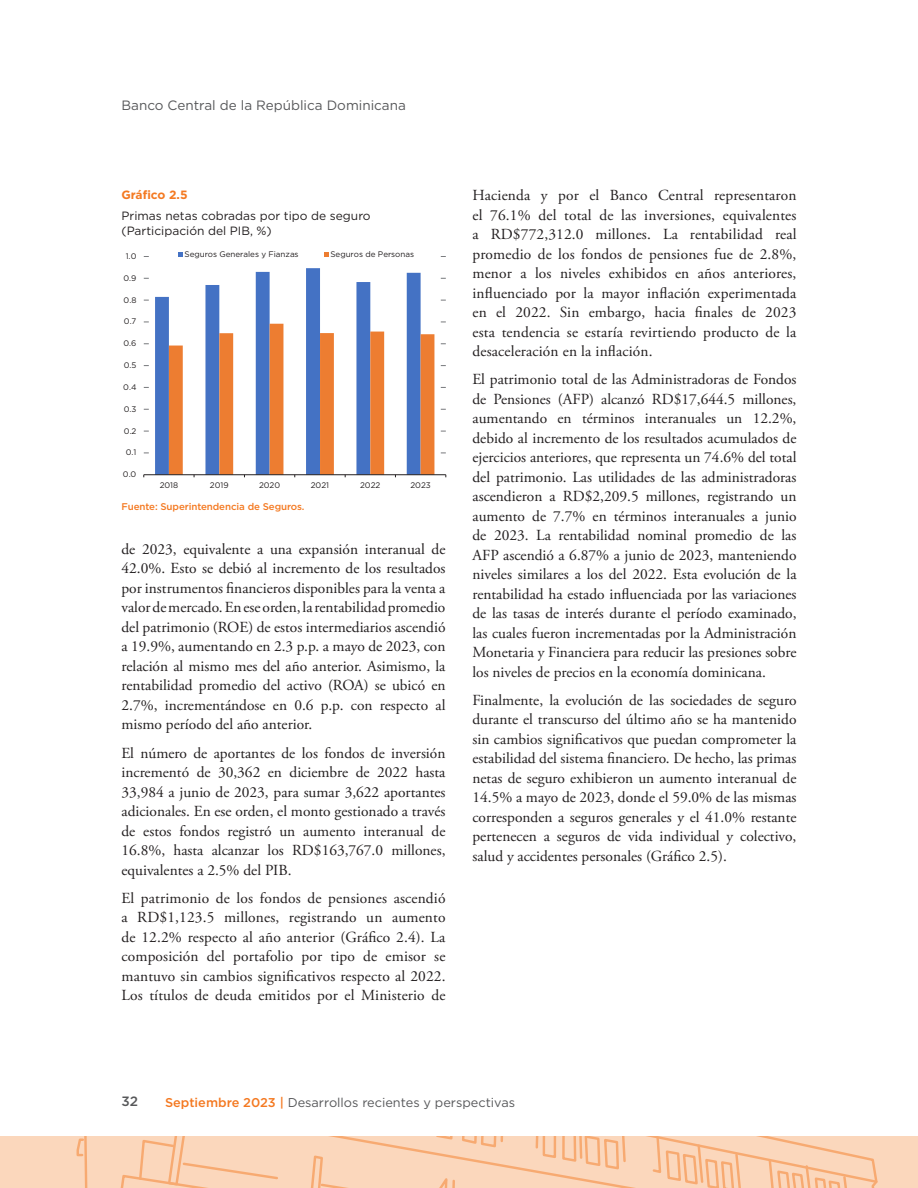
<style>
.page{position:relative;width:918px;height:1188px;background:#fff}
.page>*{position:absolute;margin:0;border:0;box-sizing:border-box;transform-origin:0 0}
.TEX{font:15.3px/19.5px "Adobe Garamond Pro";color:#231f20;text-align:justify}
.t1{font:13.5px "Gotham";color:#57585a}
.t2{font:500 13.5px "Gotham";color:#57585a}
.t3{font:12.75px "Gotham";color:#57585a}
.Graficos_Up{font:12px "Gotham";color:#231f20}
.Graficos_Up-2{font:700 12px "Gotham";letter-spacing:-.01em;color:#f47921}
.Nota_Graficos{font:500 9.75px "Gotham";letter-spacing:-.01em;color:#f47921}
.t4{font:8.1px "Gotham";letter-spacing:-.005em;color:#231f20}
.s1{font-weight:500;color:#f47921}
</style>
<div class="page">
<hr style="left:917px;top:1137px;width:1px;height:51px;background:#f47921">
<svg style="left:15px;top:1137px;width:901px;height:51px;background:#fad1b3"></svg>
<svg style="left:155px;top:268px;width:266px;height:206px"></svg>
<hr style="left:144px;top:474px;width:302px;height:1px;background:#231f20">
<svg style="left:169px;top:324px;width:265px;height:153px"></svg>
<svg style="left:178px;top:252px;width:5px;height:4px"></svg>
<svg style="left:324px;top:252px;width:5px;height:4px"></svg>
<p class="t1" style="left:122px;top:97px;width:286px">Banco Central de la República Dominicana</p>
<p class="Graficos_Up-2" style="left:122px;top:186px;width:68px">Gráfico 2.5</p>
<p class="Graficos_Up" style="left:122px;top:208px;width:251px">Primas netas cobradas por tipo de seguro</p>
<p class="Graficos_Up" style="left:122px;top:223px;width:152px">(Participación del PIB, %)</p>
<p class="t4" style="left:126px;top:251px;width:12px">1.0</p>
<p class="t4" style="left:124px;top:273px;width:14px">0.9</p>
<p class="t4" style="left:124px;top:295px;width:14px">0.8</p>
<p class="t4" style="left:124px;top:316px;width:14px">0.7</p>
<p class="t4" style="left:124px;top:338px;width:14px">0.6</p>
<p class="t4" style="left:124px;top:360px;width:14px">0.5</p>
<p class="t4" style="left:123px;top:382px;width:15px">0.4</p>
<p class="t4" style="left:124px;top:404px;width:14px">0.3</p>
<p class="t4" style="left:124px;top:426px;width:14px">0.2</p>
<p class="t4" style="left:126px;top:447px;width:12px">0.1</p>
<p class="t4" style="left:123px;top:469px;width:15px">0.0</p>
<p class="t4" style="left:185px;top:249px;width:116px">Seguros Generales y Fianzas</p>
<p class="t4" style="left:331px;top:249px;width:85px">Seguros de Personas</p>
<p class="t4" style="left:160px;top:480px;width:20px">2018</p>
<p class="t4" style="left:210px;top:480px;width:20px">2019</p>
<p class="t4" style="left:259px;top:480px;width:23px">2020</p>
<p class="t4" style="left:311px;top:480px;width:20px">2021</p>
<p class="t4" style="left:360px;top:480px;width:22px">2022</p>
<p class="t4" style="left:411px;top:480px;width:22px">2023</p>
<p class="Nota_Graficos" style="left:122px;top:500px;width:185px">Fuente: Superintendencia de Seguros.</p>
<p class="TEX" style="left:122px;top:540px;width:326px">de 2023, equivalente a una expansión interanual de 42.0%. Esto se debió al incremento de los resultados por instrumentos financieros disponibles para la venta a valor de mercado. En ese orden, la rentabilidad promedio del patrimonio (ROE) de estos intermediarios ascendió a 19.9%, aumentando en 2.3 p.p. a mayo de 2023, con relación al mismo mes del año anterior. Asimismo, la rentabilidad promedio del activo (ROA) se ubicó en 2.7%, incrementándose en 0.6 p.p. con respecto al mismo período del año anterior.</p>
<p class="TEX" style="left:122px;top:744px;width:326px">El número de aportantes de los fondos de inversión incrementó de 30,362 en diciembre de 2022 hasta 33,984 a junio de 2023, para sumar 3,622 aportantes adicionales. En ese orden, el monto gestionado a través de estos fondos registró un aumento interanual de 16.8%, hasta alcanzar los RD$163,767.0 millones, equivalentes a 2.5% del PIB.</p>
<p class="TEX" style="left:122px;top:889px;width:326px">El patrimonio de los fondos de pensiones ascendió a RD$1,123.5 millones, registrando un aumento de 12.2% respecto al año anterior (Gráfico 2.4). La composición del portafolio por tipo de emisor se mantuvo sin cambios significativos respecto al 2022.<br>Los títulos de deuda emitidos por el Ministerio de</p>
<p class="TEX" style="left:472px;top:186px;width:326px">Hacienda y por el Banco Central representaron el 76.1% del total de las inversiones, equivalentes a RD$772,312.0 millones. La rentabilidad real promedio de los fondos de pensiones fue de 2.8%, menor a los niveles exhibidos en años anteriores, influenciado por la mayor inflación experimentada en el 2022. Sin embargo, hacia finales de 2023 esta tendencia se estaría revirtiendo producto de la desaceleración en la inflación.</p>
<p class="TEX" style="left:472px;top:370px;width:326px">El patrimonio total de las Administradoras de Fondos de Pensiones (AFP) alcanzó RD$17,644.5 millones, aumentando en términos interanuales un 12.2%, debido al incremento de los resultados acumulados de ejercicios anteriores, que representa un 74.6% del total del patrimonio. Las utilidades de las administradoras ascendieron a RD$2,209.5 millones, registrando un aumento de 7.7% en términos interanuales a junio de 2023. La rentabilidad nominal promedio de las AFP ascendió a 6.87% a junio de 2023, manteniendo niveles similares a los del 2022. Esta evolución de la rentabilidad ha estado influenciada por las variaciones de las tasas de interés durante el período examinado, las cuales fueron incrementadas por la Administración Monetaria y Financiera para reducir las presiones sobre los niveles de precios en la economía dominicana.</p>
<p class="TEX" style="left:472px;top:691px;width:326px">Finalmente, la evolución de las sociedades de seguro durante el transcurso del último año se ha mantenido sin cambios significativos que puedan comprometer la estabilidad del sistema financiero. De hecho, las primas netas de seguro exhibieron un aumento interanual de 14.5% a mayo de 2023, donde el 59.0% de las mismas corresponden a seguros generales y el 41.0% restante pertenecen a seguros de vida individual y colectivo, salud y accidentes personales (Gráfico 2.5).</p>
<p class="t2" style="left:122px;top:1093px;width:18px">32</p>
<p class="t3" style="left:165px;top:1095px;width:352px"><span class="s1">Septiembre 2023 |</span> Desarrollos recientes y perspectivas</p>
</div>
